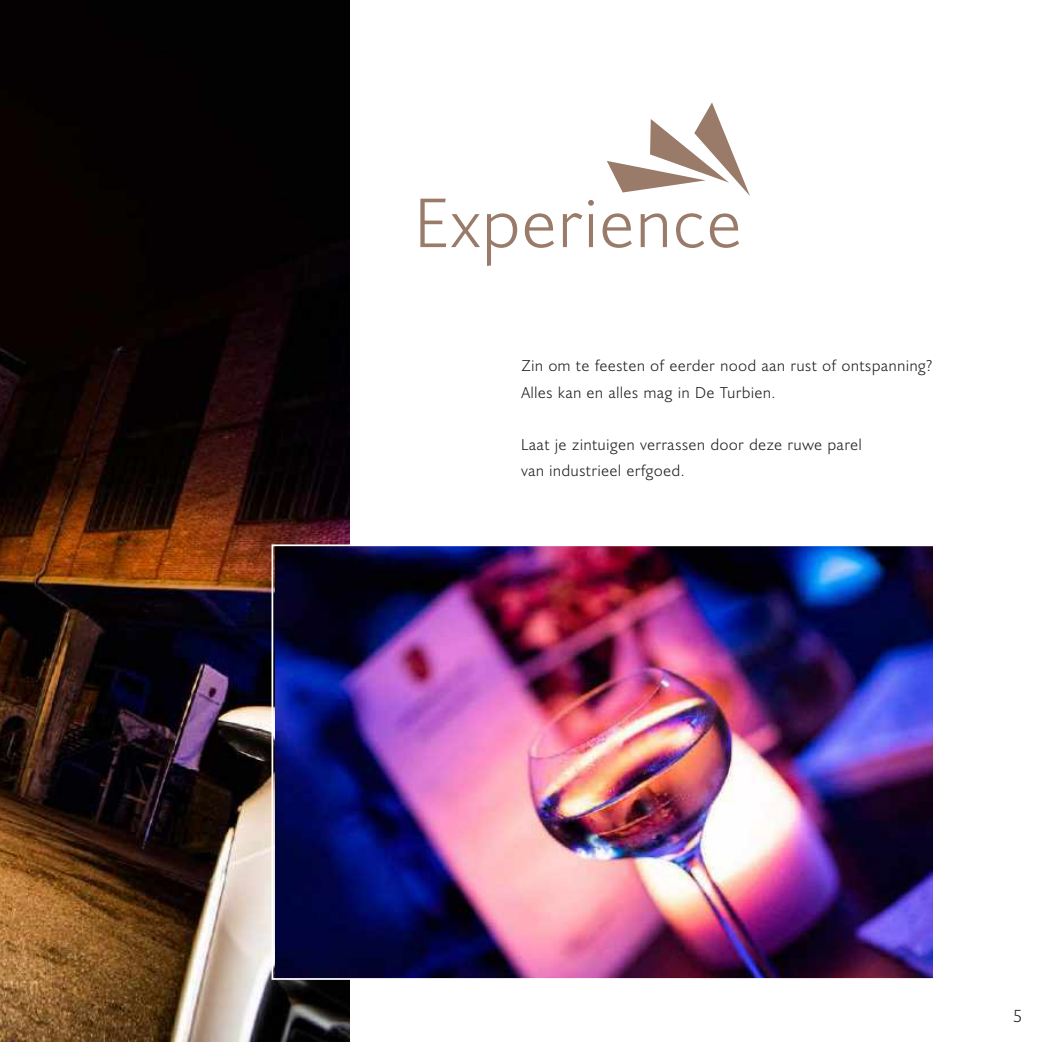
<style>
.page{position:relative;width:1042px;height:1042px;background:#fff}
.page>*{position:absolute;margin:0;border:0;box-sizing:border-box;transform-origin:0 0}
.t1{font:300 70px "Joanna Sans Nova";color:#9a7a69}
.t2{font:300 17.5px "Joanna Sans Nova";color:#1d1d1b}
.t3{font:300 15.75px/26.2px "Joanna Sans Nova";letter-spacing:.01em;color:#1d1d1b}
</style>
<div class="page">
<img style="left:0;top:0;width:350px;height:1042px">
<img style="left:275px;top:547px;width:658px;height:430px">
<div style="left:271px;top:544px;width:709px;height:436px;border:2px solid #fff"></div>
<svg style="left:607px;top:102px;width:143px;height:94px"></svg>
<h1 class="t1" style="left:414px;top:174px;width:329px">Experience</h1>
<p class="t3" style="left:521px;top:352px;width:413px">Zin om te feesten of eerder nood aan rust of ontspanning?<br>Alles kan en alles mag in De Turbien.</p>
<p class="t3" style="left:521px;top:431px;width:342px">Laat je zintuigen verrassen door deze ruwe parel van industrieel erfgoed.</p>
<p class="t2" style="left:1013px;top:1004px;width:11px">5</p>
</div>
